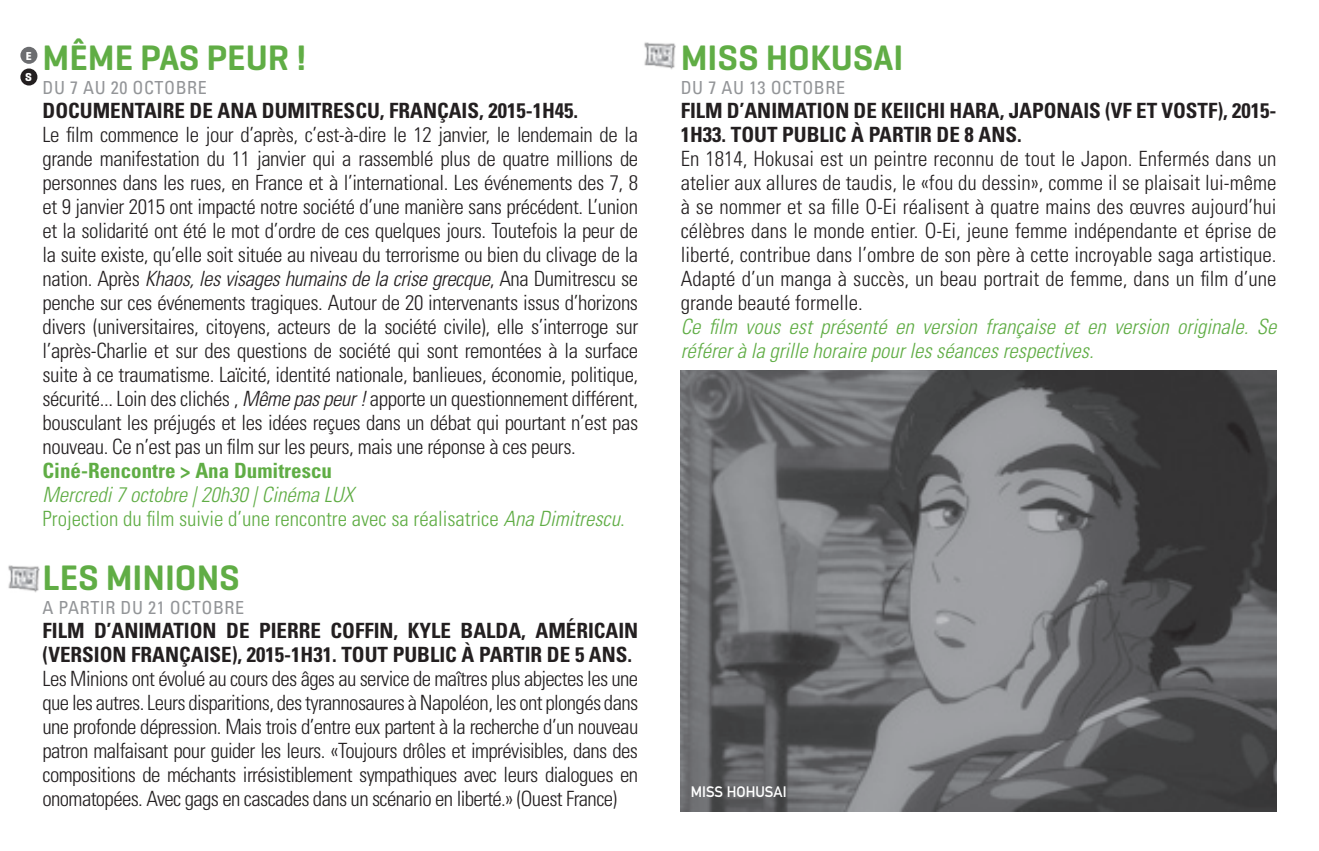
<style>
.page{position:relative;width:1319px;height:851px;background:#fff}
.page>*{position:absolute;margin:0;border:0;box-sizing:border-box;transform-origin:0 0}
.t1{font:600 36px "Geogrotesque";color:#60ad45}
.t2{font:300 condensed 21px/24px "Univers";letter-spacing:-.02em;color:#231f20;text-align:justify}
.t3{font:700 condensed 21px/24px "Univers";color:#231f20}
.t4{font:italic 300 condensed 21px/24px "Univers";color:#60ad45}
.t5{font:300 condensed 21px/24px "Univers";color:#60ad45}
.t6{font:700 condensed 21px "Univers";color:#60ad45}
.t7{font:condensed 18px "Univers";letter-spacing:.03em;color:#939598}
.t8{font:15px "DIN Mittelschrift";color:#fff}
.t9{font:700 11.7px/21.6px "Geogrotesque";color:#fff}
.s1{font-style:italic}
</style>
<div class="page">
<div style="left:20px;top:47px;width:17px;height:17px;background:#6c6d70;border-radius:50%"></div>
<div style="left:20px;top:68px;width:17px;height:17px;background:#231f20;border-radius:50%"></div>
<img style="left:8px;top:565px;width:32px;height:27px">
<img style="left:644px;top:42px;width:32px;height:27px">
<img style="left:680px;top:370px;width:596px;height:441px">
<p class="t9" style="left:25px;top:45px;width:8px">E<br>S</p>
<h1 class="t1" style="left:43px;top:35px;width:265px">MÊME PAS PEUR !</h1>
<p class="t7" style="left:43px;top:76px;width:166px">DU 7 AU 20 OCTOBRE</p>
<p class="t3" style="left:43px;top:98px;width:537px">DOCUMENTAIRE DE ANA DUMITRESCU, FRANÇAIS, 2015-1H45.</p>
<p class="t2" style="left:43px;top:122px;width:597px">Le film commence le jour d’après, c’est-à-dire le 12 janvier, le lendemain de la grande manifestation du 11 janvier qui a rassemblé plus de quatre millions de personnes dans les rues, en France et à l’international. Les événements des 7, 8 et 9 janvier 2015 ont impacté notre société d’une manière sans précédent. L’union et la solidarité ont été le mot d’ordre de ces quelques jours. Toutefois la peur de la suite existe, qu’elle soit située au niveau du terrorisme ou bien du clivage de la nation. Après <span class="s1">Khaos, les visages humains de la crise grecque</span>, Ana Dumitrescu se penche sur ces événements tragiques. Autour de 20 intervenants issus d’horizons divers (universitaires, citoyens, acteurs de la société civile), elle s’interroge sur l’après-Charlie et sur des questions de société qui sont remontées à la surface suite à ce traumatisme. Laïcité, identité nationale, banlieues, économie, politique, sécurité... Loin des clichés , <span class="s1">Même pas peur !</span> apporte un questionnement différent, bousculant les préjugés et les idées reçues dans un débat qui pourtant n’est pas nouveau. Ce n’est pas un film sur les peurs, mais une réponse à ces peurs.</p>
<p class="t6" style="left:43px;top:457px;width:291px">Ciné-Rencontre &gt; Ana Dumitrescu</p>
<p class="t5" style="left:43px;top:482px;width:583px"><span class="s1">Mercredi 7 octobre | 20h30 | Cinéma LUX<br></span>Projection du film suivie d’une rencontre avec sa réalisatrice <span class="s1">Ana Dimitrescu</span>.</p>
<h1 class="t1" style="left:43px;top:555px;width:199px">LES MINIONS</h1>
<p class="t7" style="left:43px;top:596px;width:203px">A PARTIR DU 21 OCTOBRE</p>
<p class="t3" style="left:43px;top:618px;width:597px">FILM D’ANIMATION DE PIERRE COFFIN, KYLE BALDA, AMÉRICAIN (VERSION FRANÇAISE), 2015-1H31. TOUT PUBLIC À PARTIR DE 5 ANS.</p>
<p class="t2" style="left:43px;top:666px;width:597px">Les Minions ont évolué au cours des âges au service de maîtres plus abjectes les une que les autres. Leurs disparitions, des tyrannosaures à Napoléon, les ont plongés dans une profonde dépression. Mais trois d’entre eux partent à la recherche d’un nouveau patron malfaisant pour guider les leurs. «Toujours drôles et imprévisibles, dans des compositions de méchants irrésistiblement sympathiques avec leurs dialogues en onomatopées. Avec gags en cascades dans un scénario en liberté.» (Ouest France)</p>
<h1 class="t1" style="left:680px;top:35px;width:224px">MISS HOKUSAI</h1>
<p class="t7" style="left:680px;top:76px;width:166px">DU 7 AU 13 OCTOBRE</p>
<p class="t3" style="left:680px;top:98px;width:597px">FILM D’ANIMATION DE KEIICHI HARA, JAPONAIS (VF ET VOSTF), 2015-<br>1H33. TOUT PUBLIC À PARTIR DE 8 ANS.</p>
<p class="t2" style="left:680px;top:146px;width:597px">En 1814, Hokusai est un peintre reconnu de tout le Japon. Enfermés dans un atelier aux allures de taudis, le «fou du dessin», comme il se plaisait lui-même à se nommer et sa fille O-Ei réalisent à quatre mains des œuvres aujourd’hui célèbres dans le monde entier. O-Ei, jeune femme indépendante et éprise de liberté, contribue dans l’ombre de son père à cette incroyable saga artistique.<br>Adapté d’un manga à succès, un beau portrait de femme, dans un film d’une grande beauté formelle.</p>
<p class="t4" style="left:680px;top:314px;width:597px">Ce film vous est présenté en version française et en version originale. Se référer à la grille horaire pour les séances respectives.</p>
<p class="t8" style="left:690px;top:783px;width:97px">MISS HOHUSAI</p>
</div>
